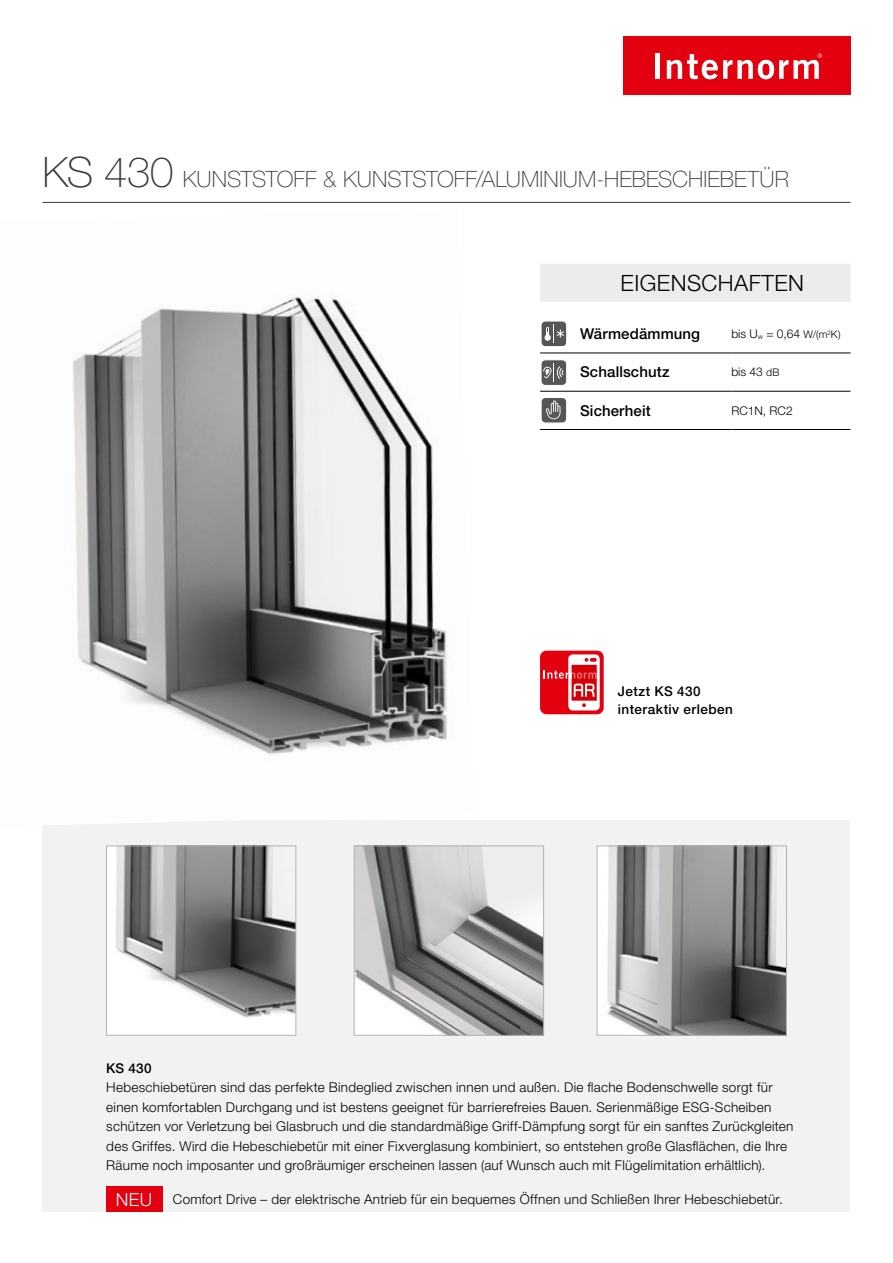
<style>
.page{position:relative;width:893px;height:1263px;background:#fff}
.page>*{position:absolute;margin:0;border:0;box-sizing:border-box;transform-origin:0 0}
.t1{font:100 22.5px "Helvetica Neue LT Pro";letter-spacing:.005em;color:#3b3b3a}
.t2{font:300 22.5px "Helvetica Neue LT Pro";letter-spacing:.02em;color:#000}
.t3{font:500 15px "Helvetica Neue LT Pro";letter-spacing:.01em;color:#000}
.t4{font:300 13.5px/19.5px "Helvetica Neue LT Pro";letter-spacing:.02em;color:#000}
.t5{font:500 13.5px/18px "Helvetica Neue LT Pro";letter-spacing:.03em;color:#000}
.t6{font:300 12px "Helvetica Neue LT Pro";color:#000}
.s1{font-size:42px}
.s2{font-size:10.5px}
.s3{font-size:18px;color:#fff}
</style>
<div class="page">
<div style="left:623px;top:37px;width:227px;height:58px;background:#e3000f"></div>
<hr style="left:655px;top:53px;width:4px;height:26px;background:#fff">
<svg style="left:667px;top:54px;width:50px;height:25px"></svg>
<svg style="left:723px;top:54px;width:99px;height:25px"></svg>
<div style="left:43px;top:821px;width:807px;height:391px;background:#f2f2f2"></div>
<hr style="left:43px;top:202px;width:807px;height:1px;background:#3b3b3a">
<img style="left:108px;top:848px;width:186px;height:185px">
<div style="left:106px;top:846px;width:190px;height:189px;border:1px solid #b1b2b3"></div>
<img style="left:599px;top:848px;width:186px;height:185px">
<div style="left:597px;top:846px;width:190px;height:189px;border:1px solid #b1b2b3"></div>
<img style="left:356px;top:848px;width:186px;height:185px">
<div style="left:354px;top:846px;width:190px;height:189px;border:1px solid #b1b2b3"></div>
<img style="left:43px;top:296px;width:431px;height:529px">
<div style="left:540px;top:264px;width:310px;height:38px;background:#ececed"></div>
<hr style="left:540px;top:353px;width:34px;height:1px;background:#000">
<hr style="left:574px;top:353px;width:157px;height:1px;background:#000">
<hr style="left:731px;top:353px;width:119px;height:1px;background:#000">
<hr style="left:540px;top:391px;width:34px;height:1px;background:#000">
<hr style="left:574px;top:391px;width:157px;height:1px;background:#000">
<hr style="left:731px;top:391px;width:119px;height:1px;background:#000">
<hr style="left:540px;top:429px;width:34px;height:1px;background:#000">
<hr style="left:574px;top:429px;width:157px;height:1px;background:#000">
<hr style="left:731px;top:429px;width:119px;height:1px;background:#000">
<div style="left:540px;top:396px;width:28px;height:28px;border:2px solid #fff;border-radius:4px"></div>
<div style="left:541px;top:397px;width:26px;height:26px;background:#565656;border-radius:4px"></div>
<div style="left:541px;top:397px;width:26px;height:26px;border:1px solid #fff;border-radius:4px"></div>
<svg style="left:546px;top:400px;width:14px;height:19px"></svg>
<div style="left:540px;top:359px;width:28px;height:27px;border:2px solid #fff;border-radius:4px"></div>
<div style="left:541px;top:360px;width:26px;height:25px;background:#565656;border-radius:4px"></div>
<div style="left:541px;top:360px;width:26px;height:26px;border:1px solid #fff;border-radius:4px"></div>
<svg style="left:543px;top:363px;width:21px;height:19px"></svg>
<div style="left:540px;top:320px;width:28px;height:28px;border:2px solid #fff;border-radius:4px"></div>
<div style="left:541px;top:321px;width:26px;height:26px;background:#565656;border-radius:4px"></div>
<div style="left:541px;top:321px;width:26px;height:26px;border:1px solid #fff;border-radius:4px"></div>
<svg style="left:545px;top:324px;width:19px;height:19px"></svg>
<div style="left:540px;top:651px;width:64px;height:63px;background:#e3000f;border-radius:6px"></div>
<svg style="left:544px;top:654px;width:56px;height:56px"></svg>
<div style="left:106px;top:1186px;width:57px;height:26px;background:#e3000f"></div>
<h1 class="t1" style="left:43px;top:166px;width:748px"><span class="s1">KS 430</span> KUNSTSTOFF &amp; KUNSTSTOFF/ALUMINIUM-HEBESCHIEBETÜR</h1>
<h1 class="t2" style="left:621px;top:269px;width:185px">EIGENSCHAFTEN</h1>
<p class="t3" style="left:580px;top:325px;width:122px">Wärmedämmung</p>
<p class="t6" style="left:731px;top:326px;width:111px">bis U<sub>w</sub> = 0,64 <span class="s2">W/(m</span><sup>2</sup><span class="s2">K)</span></p>
<p class="t3" style="left:580px;top:363px;width:91px">Schallschutz</p>
<p class="t6" style="left:731px;top:365px;width:50px">bis 43 <span class="s2">dB</span></p>
<p class="t3" style="left:580px;top:401px;width:72px">Sicherheit</p>
<p class="t6" style="left:731px;top:403px;width:63px">RC1N, RC2</p>
<p class="t5" style="left:618px;top:682px;width:116px">Jetzt KS 430 interaktiv erleben</p>
<p class="t5" style="left:106px;top:1059px;width:47px">KS 430</p>
<p class="t4" style="left:106px;top:1077px;width:689px">Hebeschiebetüren sind das perfekte Bindeglied zwischen innen und außen. Die flache Bodenschwelle sorgt für einen komfortablen Durchgang und ist bestens geeignet für barrierefreies Bauen. Serienmäßige ESG-Scheiben schützen vor Verletzung bei Glasbruch und die standardmäßige Griff-Dämpfung sorgt für ein sanftes Zurückgleiten des Griffes. Wird die Hebeschiebetür mit einer Fixverglasung kombiniert, so entstehen große Glasflächen, die Ihre Räume noch imposanter und großräumiger erscheinen lassen (auf Wunsch auch mit Flügelimitation erhältlich).</p>
<p class="t4" style="left:116px;top:1189px;width:668px"><span class="s3">NEU</span> Comfort Drive – der elektrische Antrieb für ein bequemes Öffnen und Schließen Ihrer Hebeschiebetür.</p>
</div>
